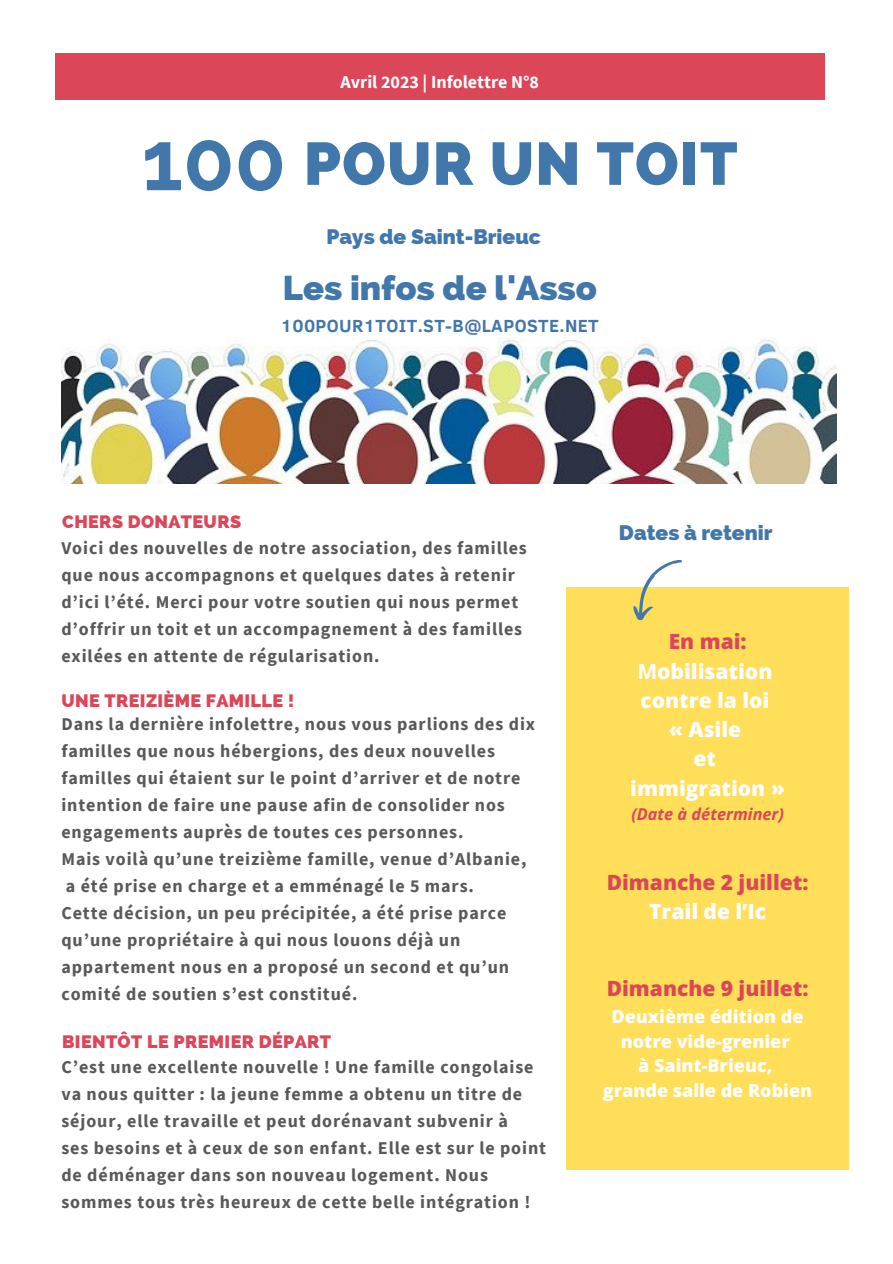
<style>
.page{position:relative;width:893px;height:1264px;background:#fff}
.page>*{position:absolute;margin:0;border:0;box-sizing:border-box;transform-origin:0 0}
.t1{font:800 60px "Raleway";letter-spacing:.02em;color:#4177aa}
.t2{font:800 34.5px "Raleway";color:#4177aa}
.t3{font:800 21px/29.2px "Open Sans";color:#fff;text-align:center}
.t4{font:800 21px "Open Sans";color:#dc4659}
.t5{font:800 21px "Raleway";color:#4177aa}
.t6{font:700 18px/27px "Source Sans Pro";letter-spacing:.05em;color:#595959}
.t7{font:800 18px/24.8px "Open Sans";color:#fff;text-align:center}
.t8{font:800 18px "Raleway";letter-spacing:.02em;color:#dc4659}
.t9{font:700 18px "Clear Sans";letter-spacing:.02em;color:#4177aa}
.t10{font:700 18px "Source Sans Pro";color:#fff}
.t11{font:italic 700 16.35px "Open Sans";color:#dc4659}
.s1{font-weight:700;font-size:83.85px}
.s2{color:#dc4659}
.s3{font-weight:700}
</style>
<div class="page">
<div style="left:567px;top:587px;width:281px;height:582px;background:#ffde59"></div>
<img style="left:61px;top:337px;width:775px;height:146px">
<div style="left:55px;top:54px;width:769px;height:45px;background:#dc4659"></div>
<svg style="left:633px;top:560px;width:49px;height:61px"></svg>
<p class="t10" style="left:340px;top:70px;width:200px">Avril 2023 | Infolettre N°8</p>
<h1 class="t1" style="left:141px;top:128px;width:597px"><span class="s1">100</span> POUR UN TOIT</h1>
<p class="t5" style="left:326px;top:224px;width:216px">Pays de Saint-Brieuc</p>
<h2 class="t2" style="left:283px;top:267px;width:315px">Les infos de l'Asso</h2>
<p class="t9" style="left:281px;top:313px;width:319px">100POUR1TOIT.ST-B@LAPOSTE.NET</p>
<p class="t8" style="left:62px;top:511px;width:180px">CHERS DONATEURS</p>
<p class="t6" style="left:61px;top:534px;width:467px">Voici des nouvelles de notre association, des familles que nous accompagnons et quelques dates à retenir d’ici l’été. Merci pour votre soutien qui nous permet d’offrir un toit et un accompagnement à des familles exilées en attente de régularisation.</p>
<p class="t8" style="left:61px;top:690px;width:234px">UNE TREIZIÈME FAMILLE !</p>
<p class="t6" style="left:61px;top:710px;width:475px">Dans la dernière infolettre, nous vous parlions des dix familles que nous hébergions, des deux nouvelles familles qui étaient sur le point d’arriver et de notre intention de faire une pause afin de consolider nos engagements auprès de toutes ces personnes.<br>Mais voilà qu’une treizième famille, venue d’Albanie, a été prise en charge et a emménagé le 5 mars.<br>Cette décision, un peu précipitée, a été prise parce qu’une propriétaire à qui nous louons déjà un appartement nous en a proposé un second et qu’un comité de soutien s’est constitué.</p>
<p class="t8" style="left:62px;top:1031px;width:270px">BIENTÔT LE PREMIER DÉPART</p>
<p class="t6" style="left:61px;top:1052px;width:486px">C’est une excellente nouvelle ! Une famille congolaise va nous quitter : la jeune femme a obtenu un titre de séjour, elle travaille et peut dorénavant subvenir à<br>ses besoins et à ceux de son enfant. Elle est sur le point de déménager dans son nouveau logement. Nous sommes tous très heureux de cette belle intégration !</p>
<p class="t5" style="left:619px;top:520px;width:155px">Dates à retenir</p>
<p class="t3" style="left:630px;top:626px;width:156px"><span class="s2">En mai:<br></span><span class="s3">M</span>obilisation contre la loi<br>« Asile<br>et immigration »</p>
<p class="t11" style="left:631px;top:803px;width:154px">(Date à déterminer)</p>
<p class="t4" style="left:606px;top:867px;width:203px">Dimanche 2 juillet:</p>
<p class="t3" style="left:649px;top:896px;width:118px">Trail de l’Ic</p>
<p class="t4" style="left:606px;top:973px;width:203px">Dimanche 9 juillet:</p>
<p class="t7" style="left:603px;top:1003px;width:211px">Deuxième édition de notre vide-grenier<br>à Saint-Brieuc,<br>grande salle de Robien</p>
</div>
